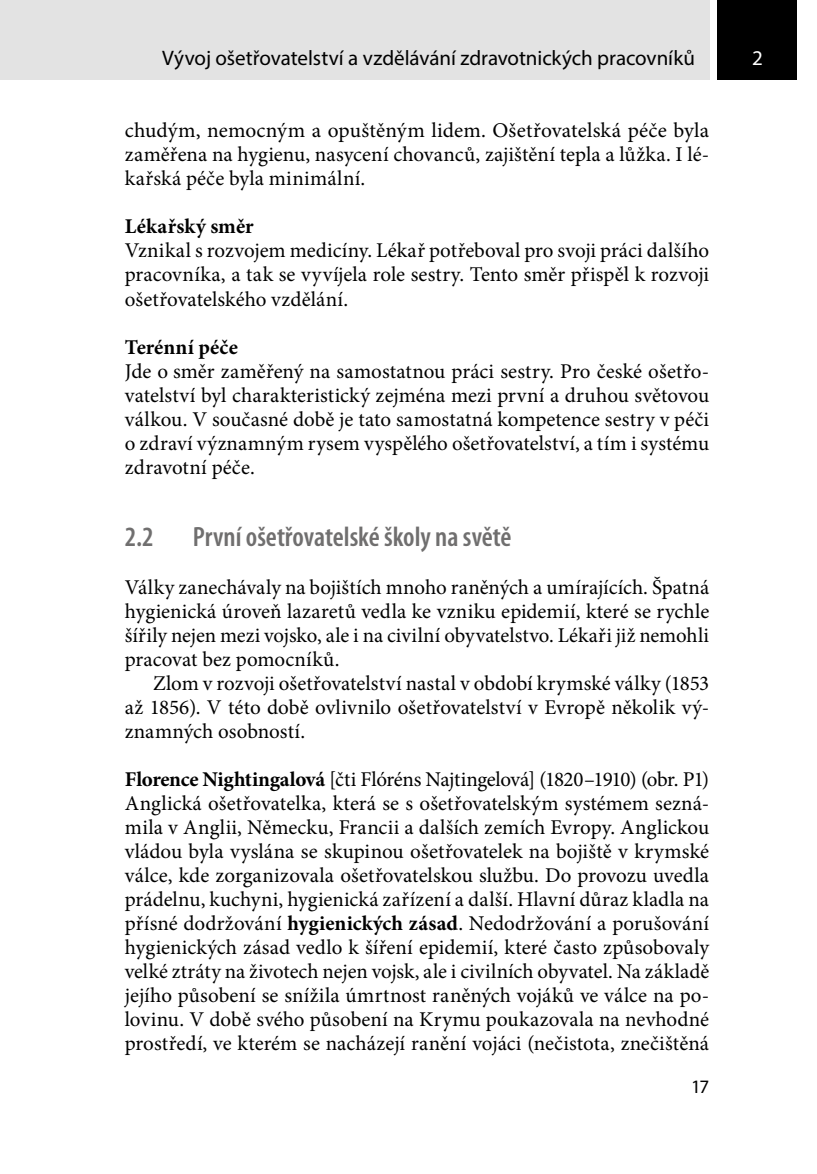
<style>
.page{position:relative;width:817px;height:1174px;background:#fff}
.page>*{position:absolute;margin:0;border:0;box-sizing:border-box;transform-origin:0 0}
._2_2_nadpis{font:600 condensed 28px "Myriad Pro";color:#706f6f}
.text_1__odstavec_bez{font:21px/24px "Minion Pro";letter-spacing:.005em;color:#000;text-align:justify}
.text{font:21px/24px "Minion Pro";letter-spacing:.005em;color:#000;text-align:justify}
.text_1__odstavec{font:21px/24px "Minion Pro";letter-spacing:.005em;color:#000;text-align:justify}
.nadpisek{font:21px "Minion Pro";letter-spacing:-.02em;color:#000}
.t1{font:21px "Myriad Pro";letter-spacing:-.005em;color:#000}
.nadpisek-2{font:700 21px "Minion Pro";letter-spacing:.005em;color:#000}
.t2{font:21px "Myriad Pro";color:#fff}
.t3{font:19px "Myriad Pro";color:#000}
.s1{font-weight:700}
</style>
<div class="page">
<div style="left:717px;top:0;width:80px;height:79px;background:#000"></div>
<div style="left:0;top:0;width:709px;height:79px;background:#e3e3e3"></div>
<p class="t1" style="left:162px;top:45px;width:534px">Vývoj ošetřovatelství a vzdělávání zdravotnických pracovníků</p>
<p class="t2" style="left:751px;top:45px;width:12px">2</p>
<p class="text" style="left:125px;top:119px;width:585px">chudým, nemocným a opuštěným lidem. Ošetřovatelská péče byla zaměřena na hygienu, nasycení chovanců, zajištění tepla a lůžka. I lé&shy;kařská péče byla minimální.</p>
<p class="nadpisek-2" style="left:125px;top:212px;width:130px">Lékařský směr</p>
<p class="text_1__odstavec_bez" style="left:125px;top:239px;width:585px">Vznikal s rozvojem medicíny. Lékař potřeboval pro svoji práci dalšího pracovníka, a tak se vyvíjela role sestry. Tento směr přispěl k rozvoji ošetřovatelského vzdělání.</p>
<p class="nadpisek-2" style="left:125px;top:332px;width:114px">Terénní péče</p>
<p class="text_1__odstavec_bez" style="left:125px;top:359px;width:585px">Jde o směr zaměřený na samostatnou práci sestry. Pro české ošetřo&shy;vatelství byl charakteristický zejména mezi první a druhou světovou válkou. V současné době je tato samostatná kompetence sestry v péči o zdraví významným rysem vyspělého ošetřovatelství, a tím i systému zdravotní péče.</p>
<p class="_2_2_nadpis" style="left:125px;top:519px;width:30px">2.2</p>
<p class="_2_2_nadpis" style="left:193px;top:519px;width:320px">První ošetřovatelské školy na světě</p>
<p class="text_1__odstavec" style="left:125px;top:575px;width:586px">Války zanechávaly na bojištích mnoho raněných a umírajících. Špatná hygienická úroveň lazaretů vedla ke vzniku epidemií, které se rychle šířily nejen mezi vojsko, ale i na civilní obyvatelstvo. Lékaři již nemohli pracovat bez pomocníků.</p>
<p class="text" style="left:125px;top:671px;width:586px;text-indent:28px">Zlom v rozvoji ošetřovatelství nastal v období krymské války (1853 až 1856). V této době ovlivnilo ošetřovatelství v Evropě několik vý&shy;znamných osobností.</p>
<p class="nadpisek" style="left:125px;top:765px;width:585px"><span class="s1">Florence Nightingalová</span> [čti Flóréns Najtingelová] (1820–1910) (obr. P1)</p>
<p class="text_1__odstavec_bez" style="left:125px;top:791px;width:585px">Anglická ošetřovatelka, která se s ošetřovatelským systémem sezná&shy;mila v Anglii, Německu, Francii a dalších zemích Evropy. Anglickou vládou byla vyslána se skupinou ošetřovatelek na bojiště v krymské válce, kde zorganizovala ošetřovatelskou službu. Do provozu uvedla prádelnu, kuchyni, hygienická zařízení a další. Hlavní důraz kladla na přísné dodržování <span class="s1">hygienických zásad</span>. Nedodržování a porušování hygienických zásad vedlo k šíření epidemií, které často způsobovaly velké ztráty na životech nejen vojsk, ale i civilních obyvatel. Na základě jejího působení se snížila úmrtnost raněných vojáků ve válce na po&shy;lovinu. V době svého působení na Krymu poukazovala na nevhodné prostředí, ve kterém se nacházejí ranění vojáci (nečistota, znečištěná</p>
<p class="t3" style="left:691px;top:1074px;width:20px">17</p>
</div>
